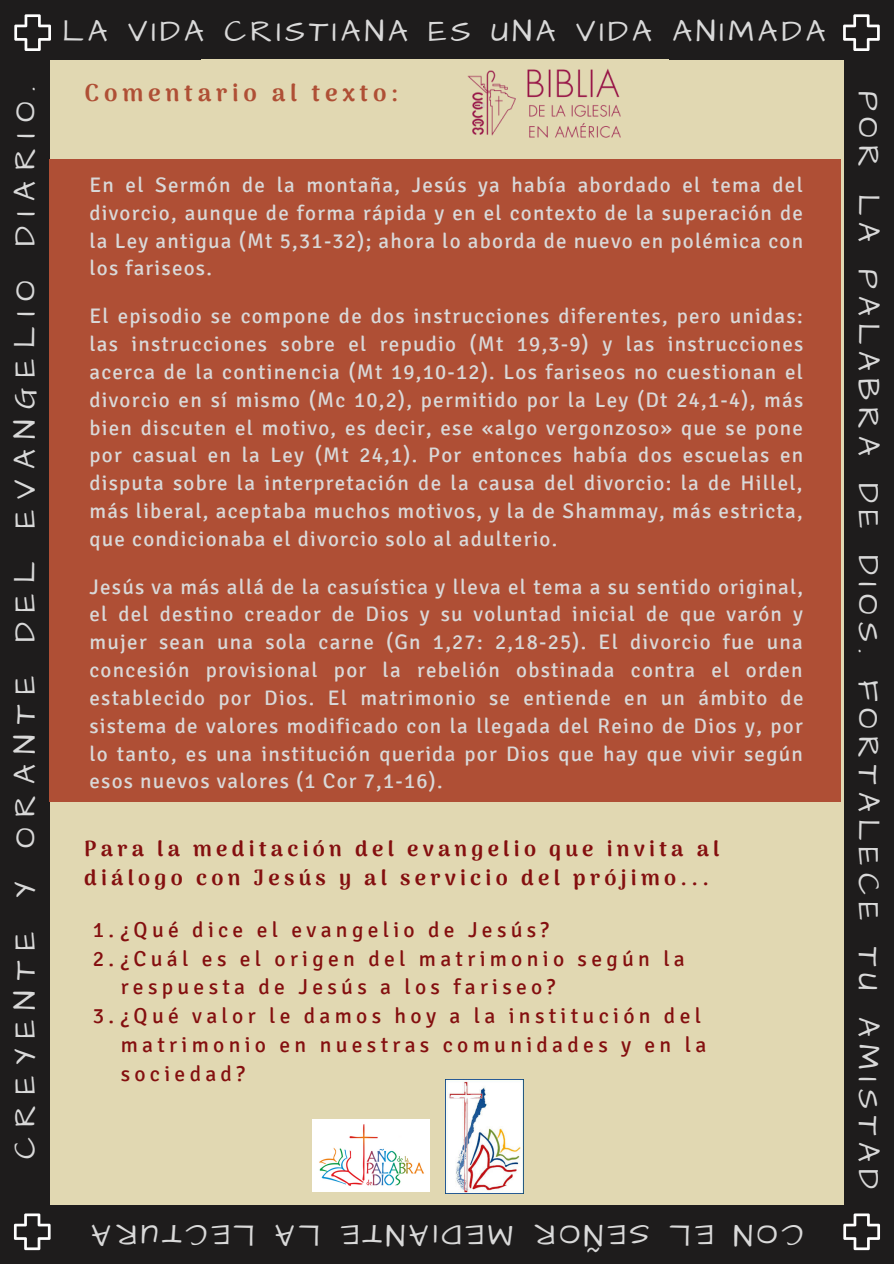
<style>
.page{position:relative;width:894px;height:1264px;background:#fff}
.page>*{position:absolute;margin:0;border:0;box-sizing:border-box;transform-origin:0 0}
.t1{font:30.9px "Architects Daughter";letter-spacing:.23em;color:#d9d9d9}
.t2{font:30.9px "Architects Daughter";letter-spacing:.345em;color:#d9d9d9}
.t3{font:30.9px "Architects Daughter";letter-spacing:.13em;color:#d9d9d9}
.t4{font:30.9px "Architects Daughter";letter-spacing:.125em;color:#d9d9d9}
.t5{font:900 24px "Arima Madurai";letter-spacing:.2em;color:#af4f35}
.t6{font:21.6px "Signika";letter-spacing:.2em;color:#840f0f}
.t7{font:900 21.6px/28.8px "Arima Madurai";letter-spacing:.2em;color:#840f0f}
.t8{font:21px/27.8px "Signika";letter-spacing:.06em;color:#d9d9d9;text-align:justify}
</style>
<div class="page">
<div style="left:0;top:0;width:893px;height:1263px;background:#1e1c1c"></div>
<div style="left:50px;top:60px;width:792px;height:1144px;background:#e1d8b2"></div>
<svg style="left:843px;top:14px;width:36px;height:37px"></svg>
<svg style="left:843px;top:1213px;width:36px;height:37px"></svg>
<svg style="left:14px;top:1213px;width:37px;height:37px"></svg>
<svg style="left:14px;top:14px;width:37px;height:37px"></svg>
<div style="left:49px;top:160px;width:791px;height:641px;background:#af4f35"></div>
<img style="left:312px;top:1119px;width:117px;height:72px">
<img style="left:445px;top:1079px;width:78px;height:113px">
<img style="left:467px;top:68px;width:154px;height:70px">
<h1 class="t3" style="left:62px;top:11px;width:764px">LA VIDA CRISTIANA ES UNA VIDA ANIMADA</h1>
<h1 class="t2" style="left:4px;top:1159px;width:1074px;rotate:-90deg">CREYENTE Y ORANTE DEL EVANGELIO DIARIO.</h1>
<p class="t5" style="left:85px;top:79px;width:315px">Comentario al texto:</p>
<p class="t8" style="left:89px;top:171px;width:715px">En el Sermón de la montaña, Jesús ya había abordado el tema del divorcio, aunque de forma rápida y en el contexto de la superación de la Ley antigua (Mt 5,31-32); ahora lo aborda de nuevo en polémica con los fariseos.</p>
<p class="t8" style="left:89px;top:302px;width:715px">El episodio se compone de dos instrucciones diferentes, pero unidas: las instrucciones sobre el repudio (Mt 19,3-9) y las instrucciones acerca de la continencia (Mt 19,10-12). Los fariseos no cuestionan el divorcio en sí mismo (Mc 10,2), permitido por la Ley (Dt 24,1-4), más bien discuten el motivo, es decir, ese «algo vergonzoso» que se pone por casual en la Ley (Mt 24,1). Por entonces había dos escuelas en disputa sobre la interpretación de la causa del divorcio: la de Hillel, más liberal, aceptaba muchos motivos, y la de Shammay, más estricta, que condicionaba el divorcio solo al adulterio.</p>
<p class="t8" style="left:89px;top:573px;width:715px">Jesús va más allá de la casuística y lleva el tema a su sentido original, el del destino creador de Dios y su voluntad inicial de que varón y mujer sean una sola carne (Gn 1,27: 2,18-25). El divorcio fue una concesión provisional por la rebelión obstinada contra el orden establecido por Dios. El matrimonio se entiende en un ámbito de sistema de valores modificado con la llegada del Reino de Dios y, por lo tanto, es una institución querida por Dios que hay que vivir según esos nuevos valores (1 Cor 7,1-16).</p>
<p class="t7" style="left:84px;top:834px;width:636px">Para la meditación del evangelio que invita al diálogo con Jesús y al servicio del prójimo...</p>
<p class="t6" style="left:93px;top:916px;width:457px">1.¿Qué dice el evangelio de Jesús?</p>
<p class="t6" style="left:93px;top:945px;width:593px">2.¿Cuál es el origen del matrimonio según la</p>
<p class="t6" style="left:121px;top:974px;width:436px">respuesta de Jesús a los fariseo?</p>
<p class="t6" style="left:93px;top:1002px;width:609px">3.¿Qué valor le damos hoy a la institución del</p>
<p class="t6" style="left:121px;top:1031px;width:587px">matrimonio en nuestras comunidades y en la</p>
<p class="t6" style="left:121px;top:1060px;width:126px">sociedad?</p>
<h1 class="t4" style="left:255px;top:1255px;width:165px;rotate:-180deg">LECTURA</h1>
<h1 class="t1" style="left:320px;top:1255px;width:47px;rotate:-180deg">LA</h1>
<h1 class="t1" style="left:513px;top:1255px;width:174px;rotate:-180deg">MED AI NTE</h1>
<h1 class="t1" style="left:649px;top:1255px;width:117px;rotate:-180deg">SEÑOR</h1>
<h1 class="t1" style="left:713px;top:1255px;width:45px;rotate:-180deg">EL</h1>
<h1 class="t1" style="left:802px;top:1255px;width:71px;rotate:-180deg">CON</h1>
<h1 class="t1" style="left:888px;top:91px;width:1099px;rotate:90deg">POR LA PALABRA DE DIOS. FORTALECE TU AMISTAD</h1>
</div>
